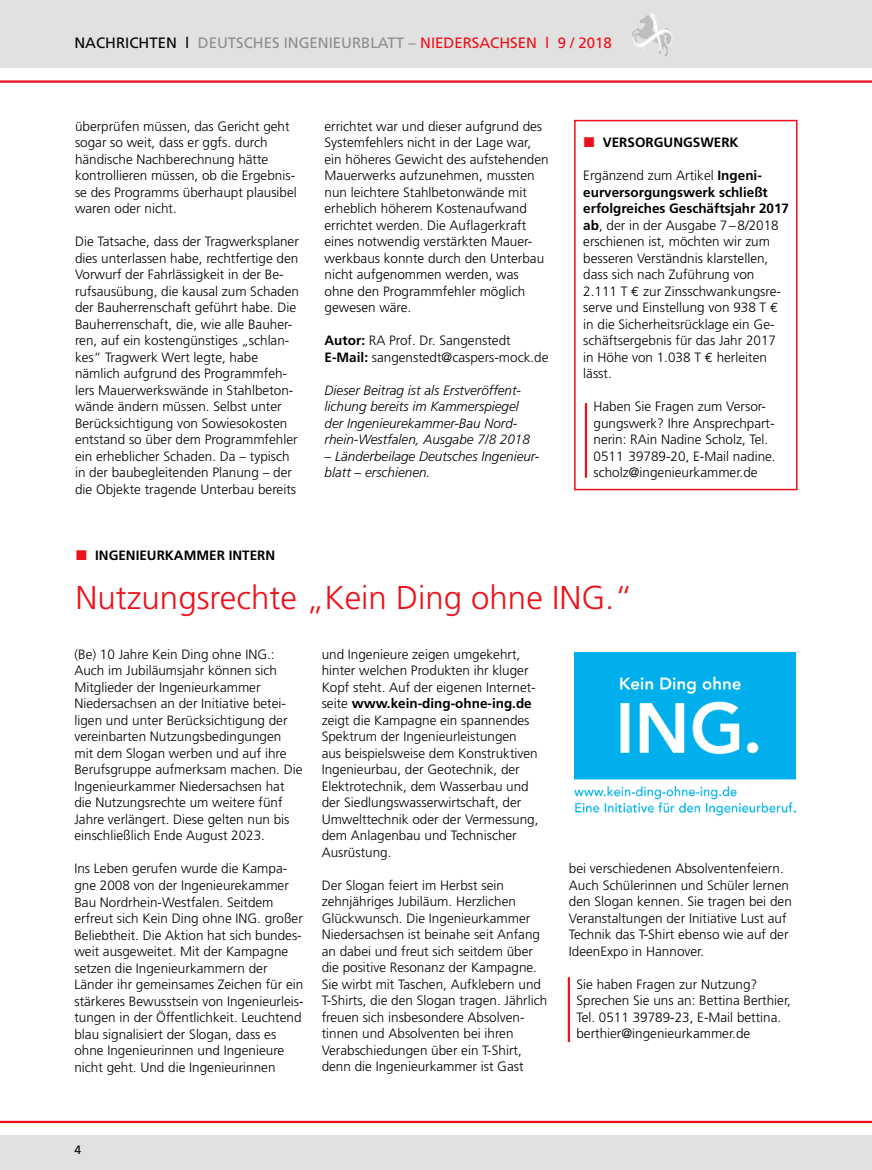
<style>
.page{position:relative;width:872px;height:1170px;background:#fff}
.page>*{position:absolute;margin:0;border:0;box-sizing:border-box;transform-origin:0 0}
.t1{font:300 33px "Frutiger";color:#ec111a}
.t2{font:15px "Frutiger";color:#8e8d8e}
.t3{font:300 13.5px/16.5px "Frutiger";color:#000}
.t4{font:italic 300 13.5px/16.5px "Frutiger";color:#000}
.t5{font:700 13.5px "Frutiger";color:#000}
.t6{font:12px "Frutiger";color:#000}
.s1{color:#000}
.s2{color:#ec111a}
.s3{font-weight:700}
.s4{font-family:"Euro Mono";font-weight:400}
</style>
<div class="page">
<div style="left:0;top:1135px;width:872px;height:34px;background:#e1e1e1"></div>
<div style="left:0;top:0;width:872px;height:68px;background:#e1e1e1"></div>
<svg style="left:640px;top:14px;width:12px;height:9px"></svg>
<hr style="left:0;top:80px;width:872px;height:3px;background:#ec111a">
<hr style="left:0;top:1120px;width:872px;height:2px;background:#ec111a">
<hr style="left:568px;top:977px;width:2px;height:64px;background:#ec111a">
<div style="left:574px;top:120px;width:223px;height:370px;border:2px solid #ec111a"></div>
<hr style="left:585px;top:403px;width:2px;height:74px;background:#ec111a">
<img style="left:574px;top:652px;width:221px;height:164px">
<p class="t2" style="left:74px;top:34px;width:539px"><span class="s1">NACHRICHTEN l</span> DEUTSCHES INGENIEURBLATT – <span class="s2">NIEDERSACHSEN l 9 / 2018</span></p>
<p class="t3" style="left:75px;top:118px;width:223px">überprüfen müssen, das Gericht geht sogar so weit, dass er ggfs. durch händische Nachberechnung hätte kontrollieren müssen, ob die Ergebnis&shy;se des Programms überhaupt plausibel waren oder nicht.</p>
<p class="t3" style="left:75px;top:233px;width:225px">Die Tatsache, dass der Tragwerksplaner dies unterlassen habe, rechtfertige den Vorwurf der Fahrlässigkeit in der Be&shy;rufsausübung, die kausal zum Schaden der Bauherrenschaft geführt habe. Die Bauherrenschaft, die, wie alle Bauher&shy;ren, auf ein kostengünstiges „schlan&shy;kes“ Tragwerk Wert legte, habe nämlich aufgrund des Programmfeh&shy;lers Mauerwerkswände in Stahlbeton&shy;wände ändern müssen. Selbst unter Berücksichtigung von Sowiesokosten entstand so über dem Programmfehler ein erheblicher Schaden. Da – typisch in der baubegleitenden Planung – der die Objekte tragende Unterbau bereits</p>
<p class="t3" style="left:324px;top:117px;width:225px">errichtet war und dieser aufgrund des Systemfehlers nicht in der Lage war, ein höheres Gewicht des aufstehenden Mauerwerks aufzunehmen, mussten nun leichtere Stahlbetonwände mit erheblich höherem Kostenaufwand errichtet werden. Die Auflagerkraft eines notwendig verstärkten Mauer&shy;werkbaus konnte durch den Unterbau nicht aufgenommen werden, was ohne den Programmfehler möglich gewesen wäre.</p>
<p class="t3" style="left:324px;top:332px;width:225px"><span class="s3">Autor:</span> RA Prof. Dr. Sangenstedt<br><span class="s3">E-Mail:</span> sangenstedt@caspers-mock.de</p>
<p class="t4" style="left:324px;top:381px;width:207px">Dieser Beitrag ist als Erstveröffent&shy;lichung bereits im Kammerspiegel der Ingenieurekammer-Bau Nord&shy;rhein-Westfalen, Ausgabe 7/8 2018</p>
<p class="t4" style="left:324px;top:447px;width:216px">– Länderbeilage Deutsches Ingenieur&shy;blatt – erschienen.</p>
<p class="t5" style="left:603px;top:134px;width:137px">VERSORGUNGSWERK</p>
<p class="t3" style="left:583px;top:167px;width:207px">Ergänzend zum Artikel <span class="s3">Ingeni&shy;eurversorgungswerk schließt erfolgreiches Geschäftsjahr 2017 ab</span>, der in der Ausgabe 7–8/2018 erschienen ist, möchten wir zum besseren Verständnis klarstellen, dass sich nach Zuführung von<br>2.111 T <span class="s4">€</span> zur Zinsschwankungsre&shy;serve und Einstellung von 938 T <span class="s4">€ </span>in die Sicherheitsrücklage ein Ge&shy;schäftsergebnis für das Jahr 2017 in Höhe von 1.038 T <span class="s4">€</span> herleiten lässt.</p>
<p class="t3" style="left:593px;top:398px;width:184px">Haben Sie Fragen zum Versor&shy;gungswerk? Ihre Ansprechpart&shy;nerin: RAin Nadine Scholz, Tel.<br>0511 39789-20, E-Mail nadine. scholz@ingenieurkammer.de</p>
<p class="t5" style="left:95px;top:547px;width:182px">INGENIEURKAMMER INTERN</p>
<h1 class="t1" style="left:76px;top:579px;width:558px">Nutzungsrechte „Kein Ding ohne ING.“</h1>
<p class="t3" style="left:74px;top:646px;width:230px">(Be) 10 Jahre Kein Ding ohne ING.:<br>Auch im Jubiläumsjahr können sich Mitglieder der Ingenieurkammer Niedersachsen an der Initiative betei&shy;ligen und unter Berücksichtigung der vereinbarten Nutzungsbedingungen mit dem Slogan werben und auf ihre Berufsgruppe aufmerksam machen. Die Ingenieurkammer Niedersachsen hat die Nutzungsrechte um weitere fünf Jahre verlängert. Diese gelten nun bis einschließlich Ende August 2023.</p>
<p class="t3" style="left:74px;top:860px;width:231px">Ins Leben gerufen wurde die Kampa&shy;gne 2008 von der Ingenieurekammer Bau Nordrhein-Westfalen. Seitdem erfreut sich Kein Ding ohne ING. großer Beliebtheit. Die Aktion hat sich bundes&shy;weit ausgeweitet. Mit der Kampagne setzen die Ingenieurkammern der Länder ihr gemeinsames Zeichen für ein stärkeres Bewusstsein von Ingenieurleis&shy;tungen in der Öffentlichkeit. Leuchtend blau signalisiert der Slogan, dass es ohne Ingenieurinnen und Ingenieure nicht geht. Und die Ingenieurinnen</p>
<p class="t3" style="left:322px;top:645px;width:218px">und Ingenieure zeigen umgekehrt, hinter welchen Produkten ihr kluger Kopf steht. Auf der eigenen Internet&shy;seite <span class="s3">www.kein-ding-ohne-ing.de </span>zeigt die Kampagne ein spannendes Spektrum der Ingenieurleistungen aus beispielsweise dem Konstruktiven Ingenieurbau, der Geotechnik, der Elektrotechnik, dem Wasserbau und der Siedlungswasserwirtschaft, der Umwelttechnik oder der Vermessung, dem Anlagenbau und Technischer Ausrüstung.</p>
<p class="t3" style="left:322px;top:876px;width:227px">Der Slogan feiert im Herbst sein zehnjähriges Jubiläum. Herzlichen Glückwunsch. Die Ingenieurkammer Niedersachsen ist beinahe seit Anfang an dabei und freut sich seitdem über die positive Resonanz der Kampagne.<br>Sie wirbt mit Taschen, Aufklebern und T-Shirts, die den Slogan tragen. Jährlich freuen sich insbesondere Absolven&shy;tinnen und Absolventen bei ihren Verabschiedungen über ein T-Shirt, denn die Ingenieurkammer ist Gast</p>
<p class="t3" style="left:569px;top:860px;width:224px">bei verschiedenen Absolventenfeiern.<br>Auch Schülerinnen und Schüler lernen den Slogan kennen. Sie tragen bei den Veranstaltungen der Initiative Lust auf Technik das T-Shirt ebenso wie auf der IdeenExpo in Hannover.</p>
<p class="t3" style="left:576px;top:975px;width:216px">Sie haben Fragen zur Nutzung?<br>Sprechen Sie uns an: Bettina Berthier, Tel. 0511 39789-23, E-Mail bettina. berthier@ingenieurkammer.de</p>
<p class="t6" style="left:74px;top:1142px;width:8px">4</p>
</div>
